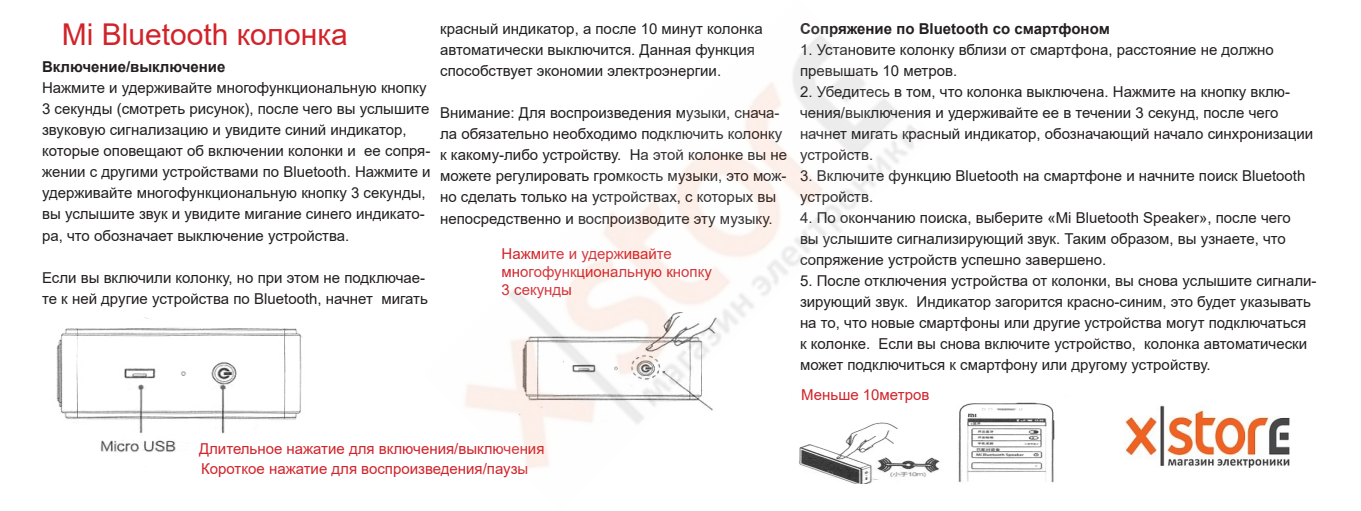
<style>
.page{position:relative;width:1361px;height:511px;background:#fff}
.page>*{position:absolute;margin:0;border:0;box-sizing:border-box;transform-origin:0 0}
.t1{font:30px "Arial";color:#d1232a}
.t2{font:15px/21px "Arial";color:#231f20}
.t3{font:15px/18px "Arial";color:#d1232a}
.t4{font:700 15px "Arial";color:#231f20}
</style>
<div class="page">
<img style="left:56px;top:317px;width:246px;height:136px">
<img style="left:935px;top:402px;width:120px;height:81px">
<img style="left:1125px;top:405px;width:165px;height:61px">
<img style="left:465px;top:35px;width:470px;height:449px">
<p class="t1" style="left:62px;top:13px;width:288px">Mi Bluetooth колонка</p>
<p class="t4" style="left:42px;top:56px;width:185px">Включение/выключение</p>
<p class="t2" style="left:42px;top:77px;width:390px">Нажмите и удерживайте многофункциональную кнопку 3 секунды (смотреть рисунок), после чего вы услышите звуковую сигнализацию и увидите синий индикатор, которые оповещают об включении колонки и ее сопря&shy;жении с другими устройствами по Bluetooth. Нажмите и удерживайте многофункциональную кнопку 3 секунды, вы услышите звук и увидите мигание синего индикато&shy;ра, что обозначает выключение устройства.</p>
<p class="t2" style="left:42px;top:266px;width:387px">Если вы включили колонку, но при этом не подключае&shy;те к ней другие устройства по Bluetooth, начнет мигать</p>
<p class="t2" style="left:440px;top:18px;width:324px">красный индикатор, а после 10 минут колонка автоматически выключится. Данная функция способствует экономии электроэнергии.</p>
<p class="t2" style="left:440px;top:102px;width:348px">Внимание: Для воспроизведения музыки, снача&shy;ла обязательно необходимо подключить колонку к какому-либо устройству. На этой колонке вы не можете регулировать громкость музыки, это мож&shy;но сделать только на устройствах, с которых вы непосредственно и воспроизводите эту музыку.</p>
<p class="t3" style="left:502px;top:244px;width:212px">Нажмите и удерживайте многофункциональную кнопку<br>3 секунды</p>
<p class="t4" style="left:800px;top:18px;width:311px">Сопряжение по Bluetooth со смартфоном</p>
<p class="t2" style="left:800px;top:39px;width:475px">1. Установите колонку вблизи от смартфона, расстояние не должно превышать 10 метров.</p>
<p class="t2" style="left:800px;top:81px;width:515px">2. Убедитесь в том, что колонка выключена. Нажмите на кнопку вклю&shy;чения/выключения и удерживайте ее в течении 3 секунд, после чего начнет мигать красный индикатор, обозначающий начало синхронизации устройств.</p>
<p class="t2" style="left:800px;top:165px;width:507px">3. Включите функцию Bluetooth на смартфоне и начните поиск Bluetooth устройств.</p>
<p class="t2" style="left:800px;top:207px;width:492px">4. По окончанию поиска, выберите «Mi Bluetooth Speaker», после чего вы услышите сигнализирующий звук. Таким образом, вы узнаете, что сопряжение устройств успешно завершено.</p>
<p class="t2" style="left:800px;top:270px;width:518px">5. После отключения устройства от колонки, вы снова услышите сигнали&shy;зирующий звук. Индикатор загорится красно-синим, это будет указывать на то, что новые смартфоны или другие устройства могут подключаться<br>к колонке. Если вы снова включите устройство, колонка автоматически может подключиться к смартфону или другому устройству.</p>
<p class="t3" style="left:801px;top:385px;width:130px">Меньше 10метров</p>
<p class="t3" style="left:199px;top:439px;width:347px">Длительное нажатие для включения/выключения</p>
<p class="t3" style="left:201px;top:459px;width:329px">Короткое нажатие для воспроизведения/паузы</p>
</div>
